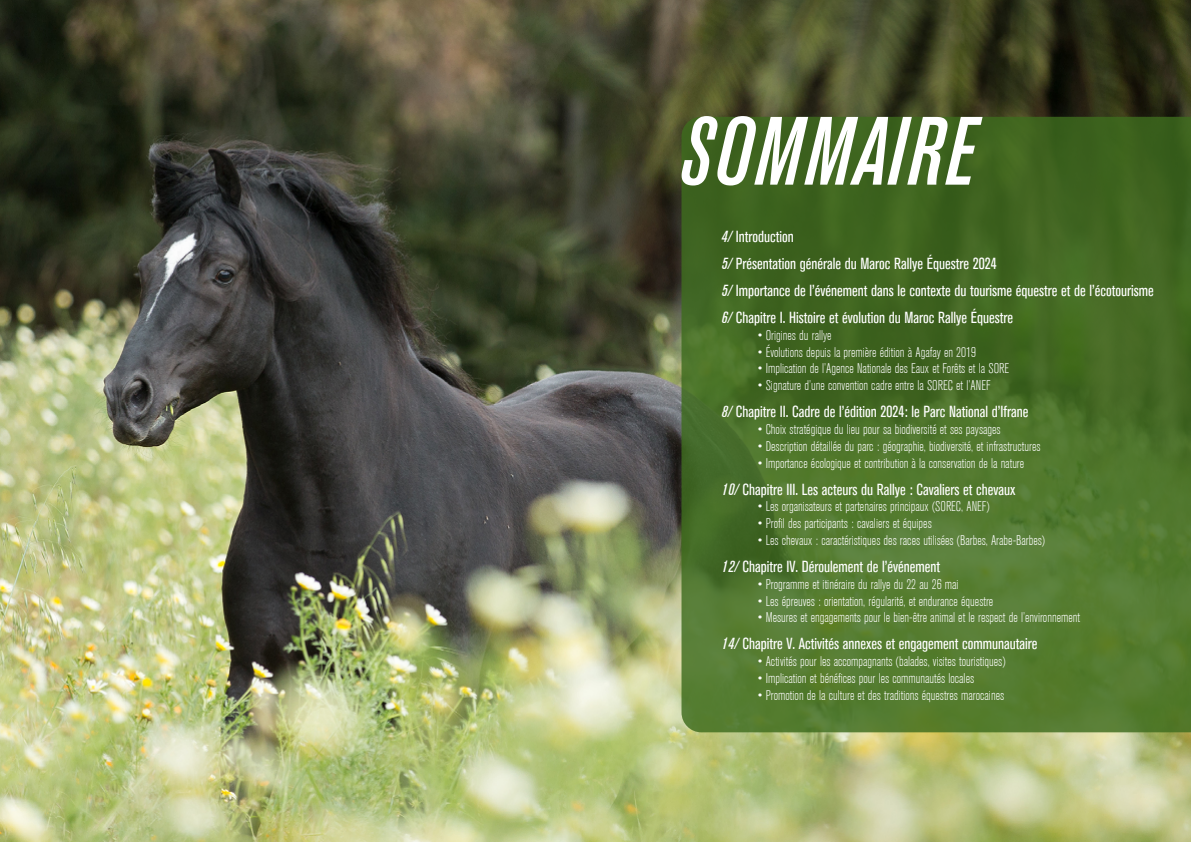
<style>
.page{position:relative;width:1191px;height:842px;background:#fff}
.page>*{position:absolute;margin:0;border:0;box-sizing:border-box;transform-origin:0 0}
.t1{font:italic 500 95.9px "Akzidenz Grot Con BQ";letter-spacing:.02em;color:#fff}
.t2{font:condensed 16px/27px "Akzidenz Grotesk BE";color:#fff}
.t3{font:300 condensed 14px "Akzidenz Grotesk BE";color:#fff}
.s1{font-family:"Akzidenz Grot Con BQ";font-weight:500;font-style:italic;font-stretch:normal}
</style>
<div class="page">
<img style="left:0;top:0;width:1191px;height:842px">
<svg style="left:681px;top:117px;width:510px;height:615px;background:#4a6f28"></svg>
<h1 class="t1" style="left:680px;top:96px;width:296px">SOMMAIRE</h1>
<p class="t2" style="left:722px;top:223px;width:433px"><span class="s1">4/</span> Introduction<br><span class="s1">5/</span> Présentation générale du Maroc Rallye Équestre 2024<br><span class="s1">5/</span> Importance de l’événement dans le contexte du tourisme équestre et de l’écotourisme <span class="s1">6/</span> Chapitre I. Histoire et évolution du Maroc Rallye Équestre</p>
<p class="t3" style="left:758px;top:327px;width:75px">• Origines du rallye</p>
<p class="t3" style="left:758px;top:344px;width:220px">• Évolutions depuis la première édition à Agafay en 2019</p>
<p class="t3" style="left:758px;top:361px;width:253px">• Implication de l’Agence Nationale des Eaux et Forêts et la SORE</p>
<p class="t3" style="left:758px;top:378px;width:234px">• Signature d’une convention cadre entre la SOREC et l’ANEF</p>
<p class="t2" style="left:722px;top:398px;width:308px"><span class="s1">8/</span> Chapitre II. Cadre de l’édition 2024: le Parc National d’Ifrane</p>
<p class="t3" style="left:758px;top:422px;width:244px">• Choix stratégique du lieu pour sa biodiversité et ses paysages</p>
<p class="t3" style="left:758px;top:438px;width:284px">• Description détaillée du parc : géographie, biodiversité, et infrastructures</p>
<p class="t3" style="left:758px;top:455px;width:268px">• Importance écologique et contribution à la conservation de la nature</p>
<p class="t2" style="left:722px;top:476px;width:295px"><span class="s1">10/</span> Chapitre III. Les acteurs du Rallye : Cavaliers et chevaux</p>
<p class="t3" style="left:758px;top:499px;width:233px">• Les organisateurs et partenaires principaux (SOREC, ANEF)</p>
<p class="t3" style="left:758px;top:516px;width:175px">• Profil des participants : cavaliers et équipes</p>
<p class="t3" style="left:758px;top:533px;width:289px">• Les chevaux : caractéristiques des races utilisées (Barbes, Arabe-Barbes)</p>
<p class="t2" style="left:722px;top:553px;width:220px"><span class="s1">12/</span> Chapitre IV. Déroulement de l’événement</p>
<p class="t3" style="left:758px;top:576px;width:202px">• Programme et itinéraire du rallye du 22 au 26 mai</p>
<p class="t3" style="left:758px;top:593px;width:237px">• Les épreuves : orientation, régularité, et endurance équestre</p>
<p class="t3" style="left:758px;top:610px;width:324px">• Mesures et engagements pour le bien-être animal et le respect de l’environnement</p>
<p class="t2" style="left:722px;top:631px;width:317px"><span class="s1">14/</span> Chapitre V. Activités annexes et engagement communautaire</p>
<p class="t3" style="left:758px;top:654px;width:249px">• Activités pour les accompagnants (balades, visites touristiques)</p>
<p class="t3" style="left:758px;top:671px;width:218px">• Implication et bénéfices pour les communautés locales</p>
<p class="t3" style="left:758px;top:687px;width:248px">• Promotion de la culture et des traditions équestres marocaines</p>
</div>
